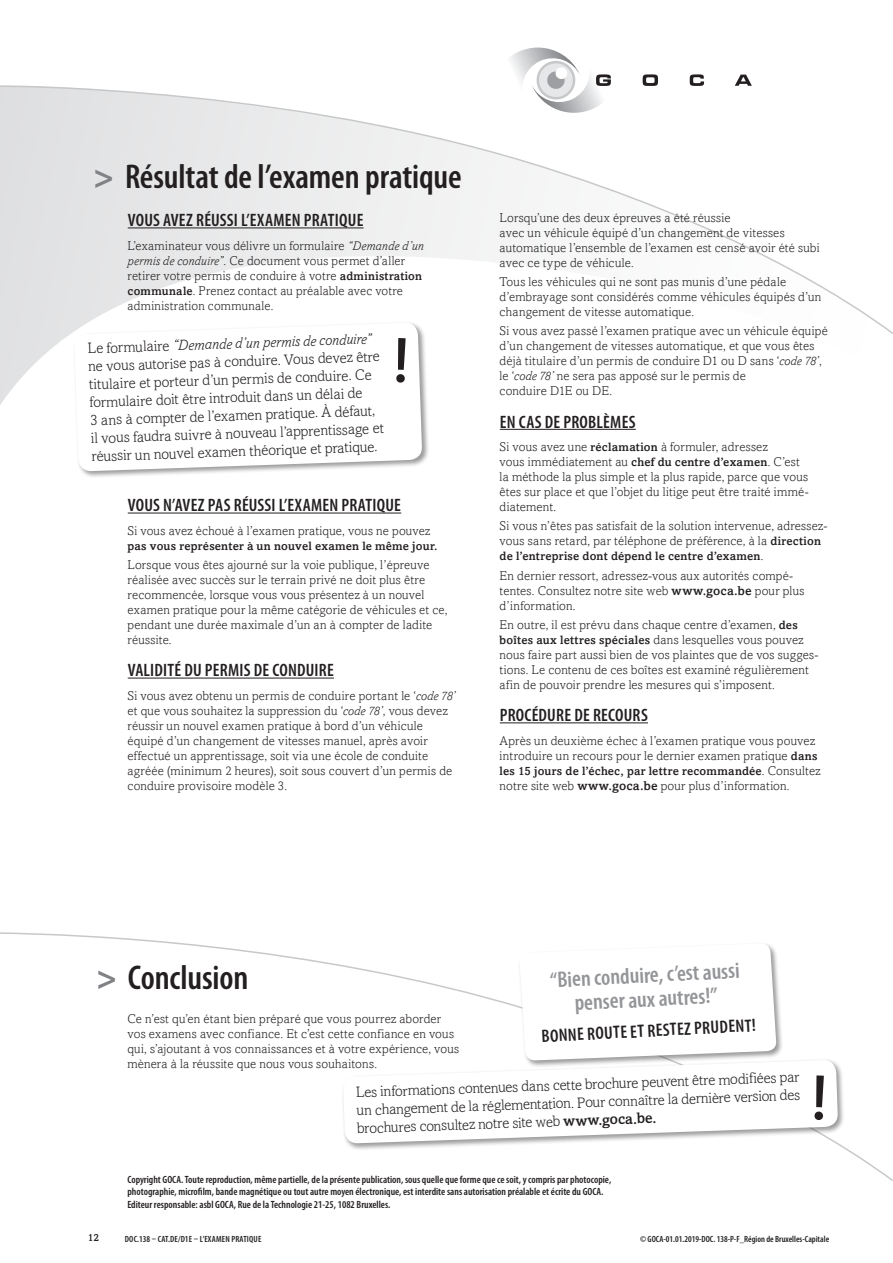
<style>
.page{position:relative;width:893px;height:1263px;background:#fff}
.page>*{position:absolute;margin:0;border:0;box-sizing:border-box;transform-origin:0 0}
.Titel1_Myr{font:600 condensed 34.5px "Myriad Pro";letter-spacing:-.005em;color:#231f20}
.Bodytxt{font:600 condensed 22.5px/24px "Myriad Pro";color:#939598;text-align:center}
.titel2_Amas_caps_und{font:600 condensed 18px "Myriad Pro";letter-spacing:.01em;color:#231f20}
.titel2{font:600 condensed 18px "Myriad Pro";letter-spacing:.01em;color:#231f20}
.Intro_titel{font:600 condensed 18px "Myriad Pro";color:#231f20}
.Let_op_kader{font:300 15px/18px "Amasis";color:#231f20}
.Bodytxt-2{font:300 12.75px/15px "Amasis";letter-spacing:.015em;color:#231f20}
.Bodytxt-3{font:500 12px "Amasis";letter-spacing:.02em;color:#231f20}
.t1{font:600 condensed 10.5px/12.6px "Myriad Pro";color:#231f20}
.t2{font:500 10.5px "Amasis";color:#231f20}
.t3{font:600 condensed 9px "Myriad Pro";color:#231f20}
.t4{font:600 condensed 9px "Myriad Pro";letter-spacing:.02em;color:#231f20}
.s1{font-weight:700;font-stretch:normal;color:#808285}
.s2{font-style:italic}
.s3{font-weight:500;font-size:12px}
.s4{font-weight:300;font-size:12.75px}
.s5{font-weight:500}
</style>
<div class="page">
<svg style="left:510px;top:47px;width:101px;height:34px"></svg>
<svg style="left:643px;top:74px;width:15px;height:7px"></svg>
<svg style="left:690px;top:74px;width:14px;height:7px"></svg>
<svg style="left:737px;top:75px;width:13px;height:6px"></svg>
<svg style="left:0;top:336px;width:636px;height:94px"></svg>
<svg style="left:0;top:81px;width:893px;height:255px"></svg>
<hr style="left:128px;top:227px;width:236px;height:1px;background:#231f20">
<hr style="left:128px;top:513px;width:273px;height:1px;background:#231f20">
<hr style="left:128px;top:678px;width:206px;height:1px;background:#231f20">
<hr style="left:500px;top:429px;width:136px;height:1px;background:#231f20">
<hr style="left:500px;top:722px;width:148px;height:1px;background:#231f20">
<div style="left:73px;top:321px;width:356px;height:158px;background:#231f20;opacity:.45"></div>
<svg style="left:74px;top:322px;width:348px;height:149px"></svg>
<div style="left:342px;top:1058px;width:503px;height:93px;background:#231f20;opacity:.45"></div>
<svg style="left:396px;top:338px;width:10px;height:45px"></svg>
<svg style="left:343px;top:944px;width:495px;height:200px"></svg>
<p class="Titel1_Myr" style="left:94px;top:155px;width:370px"><span class="s1">&gt;</span> Résultat de l’examen pratique</p>
<p class="titel2_Amas_caps_und" style="left:128px;top:209px;width:237px">VOUS AVEZ RÉUSSI L’EXAMEN PRATIQUE</p>
<p class="Bodytxt-2" style="left:128px;top:238px;width:298px">L’examinateur vous délivre un formulaire <span class="s2">“Demande d’un permis de conduire”</span>. Ce document vous permet d’aller retirer votre permis de conduire à votre <span class="s3">administration communale</span>. Prenez contact au préalable avec votre administration communale.</p>
<p class="Let_op_kader" style="left:87px;top:339px;width:295px;rotate:-2deg">Le formulaire <span class="s2">“Demande d’un permis de conduire” </span>ne vous autorise pas à conduire. Vous devez être titulaire et porteur d’un permis de conduire. Ce formulaire doit être introduit dans un délai de<br>3 ans à compter de l’examen pratique. À défaut, il vous faudra suivre à nouveau l’apprentissage et réussir un nouvel examen théorique et pratique.</p>
<p class="titel2_Amas_caps_und" style="left:128px;top:494px;width:275px">VOUS N’AVEZ PAS RÉUSSI L’EXAMEN PRATIQUE</p>
<p class="Bodytxt-2" style="left:128px;top:523px;width:304px">Si vous avez échoué à l’examen pratique, vous ne pouvez</p>
<p class="Bodytxt-3" style="left:128px;top:538px;width:312px">pas vous représenter à un nouvel examen le même jour.</p>
<p class="Bodytxt-2" style="left:128px;top:557px;width:321px">Lorsque vous êtes ajourné sur la voie publique, l’épreuve réalisée avec succès sur le terrain privé ne doit plus être recommencée, lorsque vous vous présentez à un nouvel examen pratique pour la même catégorie de véhicules et ce, pendant une durée maximale d’un an à compter de ladite réussite.</p>
<p class="titel2" style="left:128px;top:659px;width:208px">VALIDITÉ DU PERMIS DE CONDUIRE</p>
<p class="Bodytxt-2" style="left:128px;top:688px;width:329px">Si vous avez obtenu un permis de conduire portant le ‘<span class="s2">code 78’ </span>et que vous souhaitez la suppression du ‘<span class="s2">code 78’</span>, vous devez réussir un nouvel examen pratique à bord d’un véhicule équipé d’un changement de vitesses manuel, après avoir effectué un apprentissage, soit via une école de conduite agréée (minimum 2 heures), soit sous couvert d’un permis de conduire provisoire modèle 3.</p>
<p class="Bodytxt-2" style="left:500px;top:210px;width:321px">Lorsqu’une des deux épreuves a été réussie<br>avec un véhicule équipé d’un changement de vitesses automatique l’ensemble de l’examen est censé avoir été subi avec ce type de véhicule.</p>
<p class="Bodytxt-2" style="left:500px;top:274px;width:323px">Tous les véhicules qui ne sont pas munis d’une pédale d’embrayage sont considérés comme véhicules équipés d’un changement de vitesse automatique.</p>
<p class="Bodytxt-2" style="left:500px;top:323px;width:330px">Si vous avez passé l’examen pratique avec un véhicule équipé d’un changement de vitesses automatique, et que vous êtes déjà titulaire d’un permis de conduire D1 ou D sans ‘<span class="s2">code 78’</span>, le ‘<span class="s2">code 78’</span> ne sera pas apposé sur le permis de<br>conduire D1E ou DE.</p>
<p class="titel2" style="left:500px;top:410px;width:137px">EN CAS DE PROBLÈMES</p>
<p class="Bodytxt-2" style="left:500px;top:439px;width:311px">Si vous avez une <span class="s3">réclamation</span> à formuler, adressez<br>vous immédiatement au <span class="s3">chef du centre d’examen</span>. C’est la méthode la plus simple et la plus rapide, parce que vous êtes sur place et que l’objet du litige peut être traité immé&shy;diatement.</p>
<p class="Bodytxt-2" style="left:500px;top:518px;width:329px">Si vous n’êtes pas satisfait de la solution intervenue, adressez&shy;vous sans retard, par téléphone de préférence, à la <span class="s3">direction</span></p>
<p class="Bodytxt-3" style="left:500px;top:549px;width:265px">de l’entreprise dont dépend le centre d’examen<span class="s4">.</span></p>
<p class="Bodytxt-2" style="left:500px;top:568px;width:306px">En dernier ressort, adressez-vous aux autorités compé&shy;tentes. Consultez notre site web <span class="s5">www.goca.be</span> pour plus d’information.</p>
<p class="Bodytxt-2" style="left:500px;top:617px;width:300px">En outre, il est prévu dans chaque centre d’examen, <span class="s3">des</span></p>
<p class="Bodytxt-3" style="left:500px;top:632px;width:305px">boîtes aux lettres spéciales <span class="s4">dans lesquelles vous pouvez</span></p>
<p class="Bodytxt-2" style="left:500px;top:647px;width:320px">nous faire part aussi bien de vos plaintes que de vos sugges&shy;tions. Le contenu de ces boîtes est examiné régulièrement afin de pouvoir prendre les mesures qui s’imposent.</p>
<p class="titel2" style="left:500px;top:704px;width:149px">PROCÉDURE DE RECOURS</p>
<p class="Bodytxt-2" style="left:500px;top:733px;width:319px">Après un deuxième échec à l’examen pratique vous pouvez introduire un recours pour le dernier examen pratique <span class="s3">dans</span></p>
<p class="Bodytxt-3" style="left:500px;top:763px;width:322px">les 15 jours de l’échec, par lettre recommandée<span class="s4">. Consultez</span></p>
<p class="Bodytxt-2" style="left:500px;top:778px;width:291px">notre site web <span class="s5">www.goca.be</span> pour plus d’information.</p>
<p class="Bodytxt" style="left:549px;top:968px;width:191px;rotate:-3deg">“Bien conduire, c’est aussi penser aux autres!”</p>
<p class="Intro_titel" style="left:541px;top:1025px;width:216px;rotate:-3deg">BONNE ROUTE ET RESTEZ PRUDENT!</p>
<p class="Let_op_kader" style="left:356px;top:1083px;width:445px;text-align:justify;rotate:-2deg">Les informations contenues dans cette brochure peuvent être modifiées par un changement de la réglementation. Pour connaître la dernière version des brochures consultez notre site web <span class="s5">www.goca.be.</span></p>
<p class="Titel1_Myr" style="left:96px;top:956px;width:154px"><span class="s1">&gt;</span> Conclusion</p>
<p class="Bodytxt-2" style="left:127px;top:1011px;width:333px">Ce n’est qu’en étant bien préparé que vous pourrez aborder vos examens avec confiance. Et c’est cette confiance en vous qui, s’ajoutant à vos connaissances et à votre expérience, vous mènera à la réussite que nous vous souhaitons.</p>
<p class="t1" style="left:127px;top:1172px;width:485px">Copyright GOCA. Toute reproduction, même partielle, de la présente publication, sous quelle que forme que ce soit, y compris par photocopie, photographie, microfilm, bande magnétique ou tout autre moyen électronique, est interdite sans autorisation préalable et écrite du GOCA.<br>Editeur responsable: asbl GOCA, Rue de la Technologie 21-25, 1082 Bruxelles.</p>
<p class="t2" style="left:88px;top:1231px;width:13px">12</p>
<p class="t4" style="left:125px;top:1233px;width:138px">DOC.138 – CAT.DE/D1E – L’EXAMEN PRATIQUE</p>
<p class="t3" style="left:640px;top:1233px;width:191px">© GOCA-01.01.2019-DOC. 138-P-F_Région de Bruxelles-Capitale</p>
</div>
